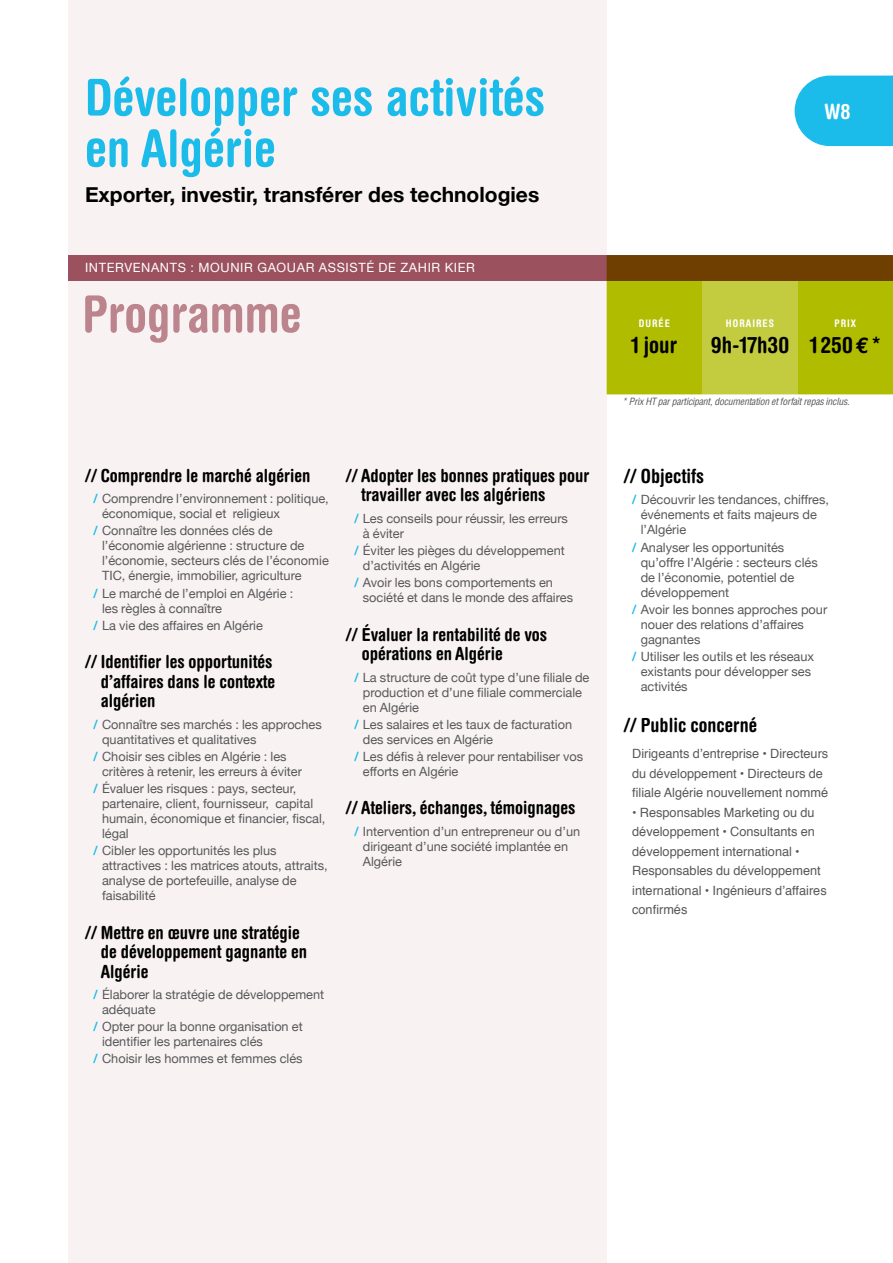
<style>
.page{position:relative;width:893px;height:1263px;background:#fff}
.page>*{position:absolute;margin:0;border:0;box-sizing:border-box;transform-origin:0 0}
.t1{font:700 condensed 51px/51px "Helvetica Rounded";color:#1bbbea}
.t2{font:700 condensed 51px "Helvetica Rounded";color:#bc858e}
.t3{font:700 condensed 22.5px "Helvetica Rounded";color:#000}
.t4{font:700 21px "Helvetica Neue";color:#000}
.t5{font:700 condensed 21px "Helvetica Rounded";color:#fff}
.t6{font:700 condensed 19.5px "Helvetica Rounded";color:#000}
.t7{font:700 condensed 18px/19.5px "Helvetica Rounded";color:#000}
.t8{font:12.75px/15px "Helvetica Neue";color:#58585a}
.t9{font:12.75px/19.5px "Helvetica";color:#58585a}
.t10{font:12.75px "Helvetica Neue";letter-spacing:.05em;color:#fff}
.t11{font:700 condensed 10.5px "Helvetica Rounded";color:#fff}
.t12{font:italic condensed 9.75px "Helvetica";letter-spacing:-.02em;color:#58585a}
.s1{font-family:"Helvetica Rounded";font-weight:700;font-stretch:condensed;color:#1bbbea}
.s2{font-family:"Euro Mono";font-stretch:normal}
</style>
<div class="page">
<div style="left:68px;top:0;width:539px;height:1263px;background:#f9f2f3"></div>
<svg style="left:795px;top:76px;width:98px;height:70px;background:#2bbfeb"></svg>
<div style="left:607px;top:281px;width:286px;height:113px;background:#b0bc00"></div>
<svg style="left:68px;top:255px;width:825px;height:26px;background:#8c4a3e"></svg>
<div style="left:702px;top:281px;width:96px;height:113px;background:#c3cc3f"></div>
<h1 class="t1" style="left:85px;top:71px;width:462px">Développer ses activités en Algérie</h1>
<h3 class="t4" style="left:85px;top:181px;width:456px">Exporter, investir, transférer des technologies</h3>
<p class="t10" style="left:85px;top:260px;width:124px">I ntervenants : MOUNIR</p>
<p class="t10" style="left:257px;top:260px;width:11px">GAOUAR</p>
<p class="t10" style="left:319px;top:260px;width:158px">assistÉ de zahir kier</p>
<h1 class="t2" style="left:82px;top:283px;width:221px">Programme</h1>
<h3 class="t7" style="left:85px;top:465px;width:227px">// Comprendre le marché algérien</h3>
<p class="t8" style="left:102px;top:491px;width:228px;text-indent:-9px"><span class="s1">/</span> Comprendre l’environnement : politique, économique, social et religieux</p>
<p class="t8" style="left:102px;top:523px;width:228px;text-indent:-9px"><span class="s1">/</span> Connaître les données clés de l’économie algérienne : structure de l’économie, secteurs clés de l’économie TIC, énergie, immobilier, agriculture</p>
<p class="t8" style="left:102px;top:585px;width:193px;text-indent:-9px"><span class="s1">/</span> Le marché de l’emploi en Algérie : les règles à connaître</p>
<p class="t8" style="left:94px;top:617px;width:171px"><span class="s1">/</span> La vie des affaires en Algérie</p>
<h3 class="t7" style="left:101px;top:652px;width:176px;text-indent:-16px">// Identifier les opportunités d’affaires dans le contexte algérien</h3>
<p class="t8" style="left:102px;top:716px;width:221px;text-indent:-9px"><span class="s1">/</span> Connaître ses marchés : les approches quantitatives et qualitatives</p>
<p class="t8" style="left:102px;top:749px;width:201px;text-indent:-9px"><span class="s1">/</span> Choisir ses cibles en Algérie : les critères à retenir, les erreurs à éviter</p>
<p class="t8" style="left:102px;top:781px;width:225px;text-indent:-9px"><span class="s1">/</span> Évaluer les risques : pays, secteur, partenaire, client, fournisseur, capital humain, économique et financier, fiscal, légal</p>
<p class="t8" style="left:102px;top:843px;width:227px;text-indent:-9px"><span class="s1">/</span> Cibler les opportunités les plus attractives : les matrices atouts, attraits, analyse de portefeuille, analyse de faisabilité</p>
<h3 class="t7" style="left:101px;top:922px;width:208px;text-indent:-16px">// Mettre en œuvre une stratégie de développement gagnante en<br>Algérie</h3>
<p class="t8" style="left:102px;top:987px;width:224px;text-indent:-9px"><span class="s1">/</span> Élaborer la stratégie de développement adéquate</p>
<p class="t8" style="left:102px;top:1019px;width:202px;text-indent:-9px"><span class="s1">/</span> Opter pour la bonne organisation et identifier les partenaires clés</p>
<p class="t8" style="left:94px;top:1051px;width:211px"><span class="s1">/</span> Choisir les hommes et femmes clés</p>
<h3 class="t7" style="left:361px;top:465px;width:230px;text-indent:-15px">// Adopter les bonnes pratiques pour travailler avec les algériens</h3>
<p class="t8" style="left:363px;top:511px;width:207px;text-indent:-9px"><span class="s1">/</span> Les conseils pour réussir, les erreurs à éviter</p>
<p class="t8" style="left:363px;top:543px;width:203px;text-indent:-9px"><span class="s1">/</span> Éviter les pièges du développement d’activités en Algérie</p>
<p class="t8" style="left:363px;top:575px;width:212px;text-indent:-9px"><span class="s1">/</span> Avoir les bons comportements en société et dans le monde des affaires</p>
<h3 class="t7" style="left:362px;top:624px;width:187px;text-indent:-16px">// Évaluer la rentabilité de vos opérations en Algérie</h3>
<p class="t8" style="left:363px;top:669px;width:228px;text-indent:-9px"><span class="s1">/</span> La structure de coût type d’une filiale de production et d’une filiale commerciale en Algérie</p>
<p class="t8" style="left:363px;top:716px;width:211px;text-indent:-9px"><span class="s1">/</span> Les salaires et les taux de facturation des services en Algérie</p>
<p class="t8" style="left:363px;top:748px;width:222px;text-indent:-9px"><span class="s1">/</span> Les défis à relever pour rentabiliser vos efforts en Algérie</p>
<h3 class="t7" style="left:346px;top:798px;width:231px">// Ateliers, échanges, témoignages</h3>
<p class="t8" style="left:363px;top:824px;width:219px;text-indent:-9px"><span class="s1">/</span> I ntervention d’un entrepreneur ou d’un dirigeant d’une société implantée en<br>Algérie</p>
<h3 class="t5" style="left:824px;top:99px;width:28px">W8</h3>
<p class="t11" style="left:639px;top:317px;width:7px">dur</p>
<p class="t11" style="left:658px;top:317px;width:12px">ée</p>
<p class="t11" style="left:726px;top:317px;width:14px">horaires</p>
<p class="t11" style="left:834px;top:317px;width:23px">pri x</p>
<h2 class="t3" style="left:711px;top:331px;width:171px">9h-17h30 1 250<span class="s2">€</span>*</h2>
<h2 class="t3" style="left:631px;top:331px;width:47px">1 jour</h2>
<p class="t12" style="left:622px;top:396px;width:229px">* Prix HT par participant, documentation et forfait repas inclus.</p>
<h3 class="t6" style="left:624px;top:464px;width:82px">// Objectifs</h3>
<p class="t8" style="left:641px;top:492px;width:190px;text-indent:-9px"><span class="s1">/</span> Découvrir les tendances, chiffres, événements et faits majeurs de l’Algérie</p>
<p class="t8" style="left:641px;top:539px;width:179px;text-indent:-9px"><span class="s1">/</span> Analyser les opportunités qu’offre l’Algérie : secteurs clés de l’économie, potentiel de développement</p>
<p class="t8" style="left:641px;top:601px;width:188px;text-indent:-9px"><span class="s1">/</span> Avoir les bonnes approches pour nouer des relations d’affaires gagnantes</p>
<p class="t8" style="left:641px;top:649px;width:175px;text-indent:-9px"><span class="s1">/</span> Utiliser les outils et les réseaux existants pour développer ses activités</p>
<h3 class="t6" style="left:624px;top:714px;width:135px">// Public concerné</h3>
<p class="t9" style="left:632px;top:744px;width:198px">Dirigeants d’entreprise • Directeurs du développement • Directeurs de filiale Algérie nouvellement nommé</p>
<p class="t9" style="left:632px;top:803px;width:196px">• Responsables Marketing ou du développement • Consultants en développement international •<br>Responsables du développement international • Ingénieurs d’affaires confirmés</p>
</div>
